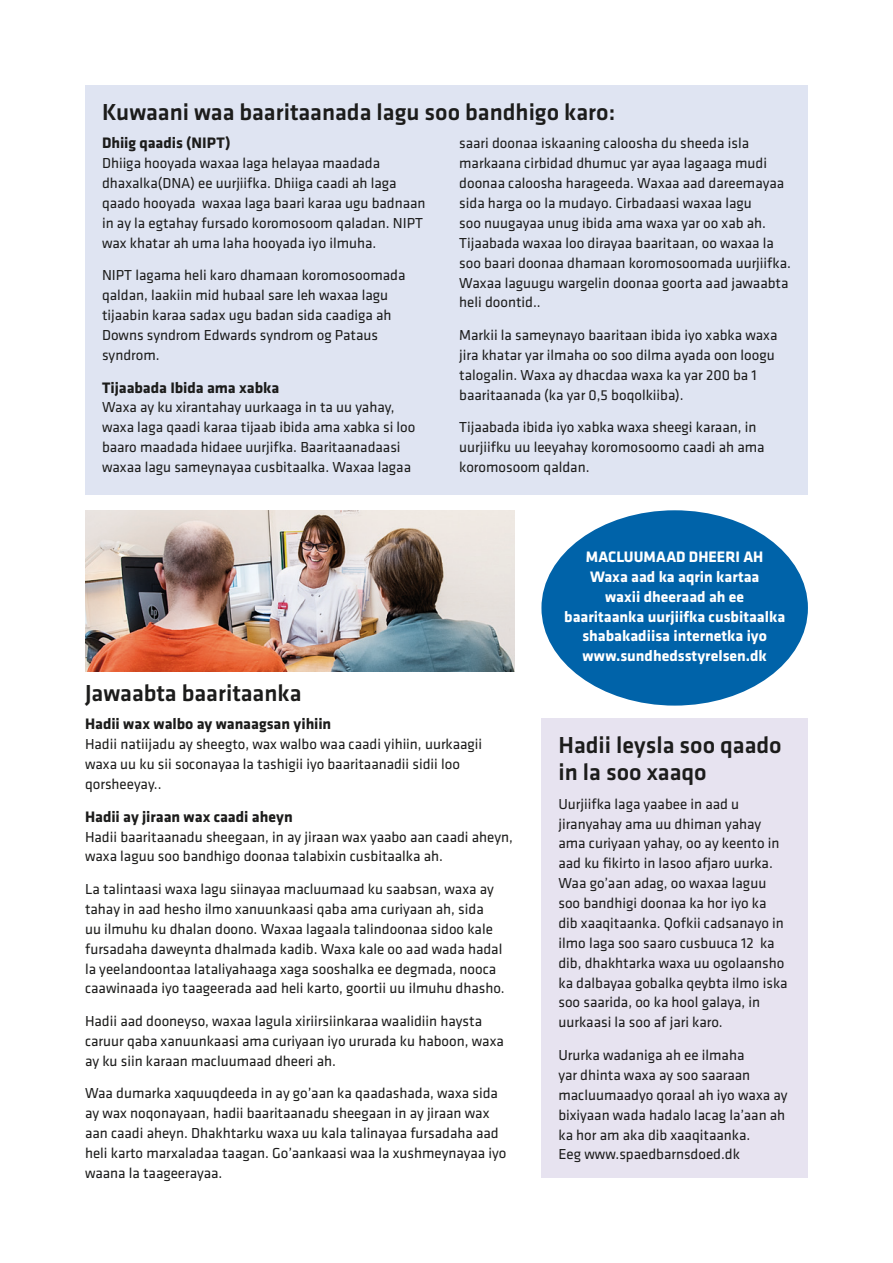
<style>
.page{position:relative;width:893px;height:1263px;background:#fff}
.page>*{position:absolute;margin:0;border:0;box-sizing:border-box;transform-origin:0 0}
.t1{font:500 24px/27px "Klavika";color:#1c1c1b}
.t2{font:700 15.75px/20px "Klavika";color:#fff;text-align:center}
.t3{font:700 15.75px "Klavika";letter-spacing:-.005em;color:#1c1c1b}
.t4{font:15px/19.8px "Klavika";color:#1c1c1b}
</style>
<div class="page">
<div style="left:541px;top:718px;width:267px;height:460px;background:#e7e3f0"></div>
<img style="left:85px;top:510px;width:429px;height:162px">
<div style="left:85px;top:85px;width:723px;height:409px;background:#dfe4f2"></div>
<div style="left:541px;top:510px;width:267px;height:196px;background:#0063a9;border-radius:50%"></div>
<h1 class="t1" style="left:102px;top:98px;width:515px">Kuwaani waa baaritaanada lagu soo bandhigo karo:</h1>
<p class="t3" style="left:102px;top:132px;width:130px">Dhiig qaadis (NIPT)</p>
<p class="t4" style="left:102px;top:153px;width:325px">Dhiiga hooyada waxaa laga helayaa maadada dhaxalka(DNA) ee uurjiifka. Dhiiga caadi ah laga qaado hooyada waxaa laga baari karaa ugu badnaan in ay la egtahay fursado koromosoom qaladan. NIPT wax khatar ah uma laha hooyada iyo ilmuha.</p>
<p class="t4" style="left:102px;top:265px;width:305px">NIPT lagama heli karo dhamaan koromosoomada qaldan, laakiin mid hubaal sare leh waxaa lagu tijaabin karaa sadax ugu badan sida caadiga ah Downs syndrom Edwards syndrom og Pataus syndrom.</p>
<p class="t3" style="left:102px;top:376px;width:179px">Tijaabada Ibida ama xabka</p>
<p class="t4" style="left:102px;top:397px;width:315px">Waxa ay ku xirantahay uurkaaga in ta uu yahay, waxa laga qaadi karaa tijaab ibida ama xabka si loo baaro maadada hidaee uurjifka. Baaritaanadaasi waxaa lagu sameynayaa cusbitaalka. Waxaa lagaa</p>
<p class="t4" style="left:459px;top:133px;width:333px">saari doonaa iskaaning caloosha du sheeda isla markaana cirbidad dhumuc yar ayaa lagaaga mudi doonaa caloosha harageeda. Waxaa aad dareemayaa sida harga oo la mudayo. Cirbadaasi waxaa lagu<br>soo nuugayaa unug ibida ama waxa yar oo xab ah.<br>Tijaabada waxaa loo dirayaa baaritaan, oo waxaa la soo baari doonaa dhamaan koromosoomada uurjiifka.<br>Waxaa laguugu wargelin doonaa goorta aad jawaabta heli doontid..</p>
<p class="t4" style="left:459px;top:325px;width:320px">Markii la sameynayo baaritaan ibida iyo xabka waxa jira khatar yar ilmaha oo soo dilma ayada oon loogu talogalin. Waxa ay dhacdaa waxa ka yar 200 ba 1 baaritaanada (ka yar 0,5 boqolkiiba).</p>
<p class="t4" style="left:459px;top:417px;width:307px">Tijaabada ibida iyo xabka waxa sheegi karaan, in uurjiifku uu leeyahay koromosoomo caadi ah ama koromosoom qaldan.</p>
<h1 class="t1" style="left:85px;top:679px;width:218px">Jawaabta baaritaanka</h1>
<p class="t3" style="left:85px;top:713px;width:248px">Hadii wax walbo ay wanaagsan yihiin</p>
<p class="t4" style="left:85px;top:734px;width:399px">Hadii natiijadu ay sheegto, wax walbo waa caadi yihiin, uurkaagii waxa uu ku sii soconayaa la tashigii iyo baaritaanadii sidii loo qorsheeyay..</p>
<p class="t3" style="left:85px;top:805px;width:209px">Hadii ay jiraan wax caadi aheyn</p>
<p class="t4" style="left:85px;top:826px;width:429px">Hadii baaritaanadu sheegaan, in ay jiraan wax yaabo aan caadi aheyn, waxa laguu soo bandhigo doonaa talabixin cusbitaalka ah.</p>
<p class="t4" style="left:85px;top:879px;width:421px">La talintaasi waxa lagu siinayaa macluumaad ku saabsan, waxa ay tahay in aad hesho ilmo xanuunkaasi qaba ama curiyaan ah, sida<br>uu ilmuhu ku dhalan doono. Waxaa lagaala talindoonaa sidoo kale fursadaha daweynta dhalmada kadib. Waxa kale oo aad wada hadal la yeelandoontaa lataliyahaaga xaga sooshalka ee degmada, nooca caawinaada iyo taageerada aad heli karto, goortii uu ilmuhu dhasho.</p>
<p class="t4" style="left:85px;top:1011px;width:420px">Hadii aad dooneyso, waxaa lagula xiriirsiinkaraa waalidiin haysta caruur qaba xanuunkaasi ama curiyaan iyo ururada ku haboon, waxa ay ku siin karaan macluumaad dheeri ah.</p>
<p class="t4" style="left:85px;top:1083px;width:423px">Waa dumarka xaquuqdeeda in ay go’aan ka qaadashada, waxa sida ay wax noqonayaan, hadii baaritaanadu sheegaan in ay jiraan wax aan caadi aheyn. Dhakhtarku waxa uu kala talinayaa fursadaha aad heli karto marxaladaa taagan. Go’aankaasi waa la xushmeynayaa iyo waana la taageerayaa.</p>
<p class="t2" style="left:564px;top:546px;width:222px">MACLUUMAAD DHEERI AH<br>Waxa aad ka aqrin kartaa<br>waxii dheeraad ah ee baaritaanka uurjiifka cusbitaalka shabakadiisa internetka iyo www.sundhedsstyrelsen.dk</p>
<h1 class="t1" style="left:558px;top:731px;width:225px">Hadii leysla soo qaado in la soo xaaqo</h1>
<p class="t4" style="left:558px;top:793px;width:231px">Uurjiifka laga yaabee in aad u jiranyahay ama uu dhiman yahay ama curiyaan yahay, oo ay keento in aad ku fikirto in lasoo afjaro uurka.<br>Waa go’aan adag, oo waxaa laguu soo bandhigi doonaa ka hor iyo ka dib xaaqitaanka. Qofkii cadsanayo in ilmo laga soo saaro cusbuuca 12 ka dib, dhakhtarka waxa uu ogolaansho ka dalbayaa gobalka qeybta ilmo iska soo saarida, oo ka hool galaya, in uurkaasi la soo af jari karo.</p>
<p class="t4" style="left:558px;top:1044px;width:230px">Ururka wadaniga ah ee ilmaha<br>yar dhinta waxa ay soo saaraan macluumaadyo qoraal ah iyo waxa ay bixiyaan wada hadalo lacag la’aan ah ka hor am aka dib xaaqitaanka.<br>Eeg www.spaedbarnsdoed.dk</p>
</div>
